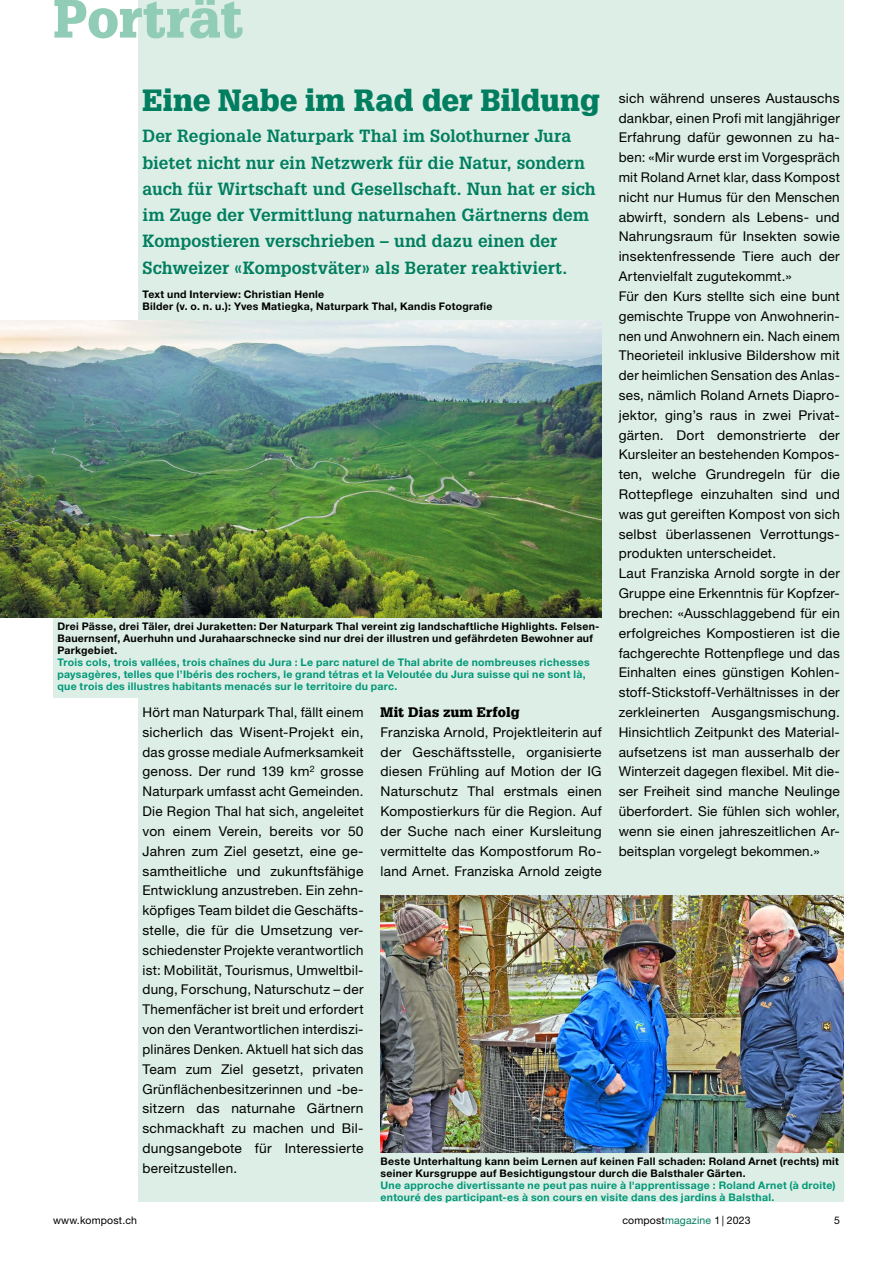
<style>
.page{position:relative;width:893px;height:1263px;background:#fff}
.page>*{position:absolute;margin:0;border:0;box-sizing:border-box;transform-origin:0 0}
.t1{font:900 52.5px "Glypha LT Std";letter-spacing:-.005em;color:#91ccb7}
.t2{font:900 30px "Glypha LT Std";letter-spacing:.005em;color:#007e5f}
.t3{font:700 17.25px/26.2px "Glypha LT Std";letter-spacing:.005em;color:#007e5f}
.t4{font:13.5px/19.8px "Helvetica Neue LT Std";letter-spacing:.02em;color:#000;text-align:justify}
.t5{font:900 13.5px "Glypha LT Std";letter-spacing:.015em;color:#000}
.t6{font:700 10.5px/12px "Helvetica Neue LT Std";letter-spacing:.03em;color:#000}
.t7{font:700 10.5px/12px "Helvetica Neue LT Std";letter-spacing:.025em;color:#009777}
.t8{font:10.5px "Helvetica Neue LT Std";letter-spacing:.015em;color:#000}
.s1{color:#007e5f}
</style>
<div class="page">
<div style="left:138px;top:0;width:706px;height:1201px;background:#dceee6"></div>
<img style="left:0;top:321px;width:602px;height:297px">
<div style="left:53px;top:618px;width:549px;height:79px;background:#dceee6"></div>
<img style="left:381px;top:895px;width:463px;height:258px">
<h1 class="t1" style="left:53px;top:-13px;width:192px">Porträt</h1>
<h2 class="t2" style="left:142px;top:82px;width:459px">Eine Nabe im Rad der Bildung</h2>
<p class="t3" style="left:142px;top:123px;width:455px">Der Regionale Naturpark Thal im Solothurner Jura bietet nicht nur ein Netzwerk für die Natur, sondern auch für Wirtschaft und Gesellschaft. Nun hat er sich im Zuge der Vermittlung naturnahen Gärtnerns dem Kompostieren verschrieben – und dazu einen der Schweizer «Kompostväter» als Berater reaktiviert.</p>
<p class="t6" style="left:142px;top:288px;width:352px">Text und Interview: Christian Henle<br>Bilder (v. o. n. u.): Yves Matiegka, Naturpark Thal, Kandis Fotografie</p>
<p class="t4" style="left:619px;top:88px;width:223px;text-align:left">sich während unseres Austauschs dankbar, einen Profi mit langjähriger Erfahrung dafür gewonnen zu ha&shy;ben: «Mir wurde erst im Vorgespräch mit Roland Arnet klar, dass Kompost nicht nur Humus für den Menschen abwirft, sondern als Lebens- und Nahrungsraum für Insekten sowie insektenfressende Tiere auch der Artenvielfalt zugutekommt.»<br>Für den Kurs stellte sich eine bunt gemischte Truppe von Anwohnerin&shy;nen und Anwohnern ein. Nach einem Theorieteil inklusive Bildershow mit der heimlichen Sensation des Anlas&shy;ses, nämlich Roland Arnets Diapro&shy;jektor, ging’s raus in zwei Privat&shy;gärten. Dort demonstrierte der Kursleiter an bestehenden Kompos&shy;ten, welche Grundregeln für die Rottepflege einzuhalten sind und was gut gereiften Kompost von sich selbst überlassenen Verrottungs&shy;produkten unterscheidet.<br>Laut Franziska Arnold sorgte in der Gruppe eine Erkenntnis für Kopfzer&shy;brechen: «Ausschlaggebend für ein erfolgreiches Kompostieren ist die fachgerechte Rottenpflege und das Einhalten eines günstigen Kohlen&shy;stoff-Stickstoff-Verhältnisses in der zerkleinerten Ausgangsmischung.<br>Hinsichtlich Zeitpunkt des Material&shy;aufsetzens ist man ausserhalb der Winterzeit dagegen flexibel. Mit die&shy;ser Freiheit sind manche Neulinge überfordert. Sie fühlen sich wohler, wenn sie einen jahreszeitlichen Ar&shy;beitsplan vorgelegt bekommen.»</p>
<p class="t6" style="left:57px;top:620px;width:544px">Drei Pässe, drei Täler, drei Juraketten: Der Naturpark Thal vereint zig landschaftliche Highlights. Felsen-<br>Bauernsenf, Auerhuhn und Jurahaarschnecke sind nur drei der illustren und gefährdeten Bewohner auf<br>Parkgebiet.</p>
<p class="t7" style="left:57px;top:656px;width:534px">Trois cols, trois vallées, trois chaînes du Jura : Le parc naturel de Thal abrite de nombreuses richesses paysagères, telles que l’Ibéris des rochers, le grand tétras et la Veloutée du Jura suisse qui ne sont là, que trois des illustres habitants menacés sur le territoire du parc.</p>
<p class="t4" style="left:142px;top:702px;width:223px">Hört man Naturpark Thal, fällt einem sicherlich das Wisent-Projekt ein, das grosse mediale Aufmerksamkeit genoss. Der rund 139 km<sup>2</sup> grosse Naturpark umfasst acht Gemeinden.<br>Die Region Thal hat sich, angeleitet von einem Verein, bereits vor 50<br>Jahren zum Ziel gesetzt, eine ge&shy;samtheitliche und zukunftsfähige Entwicklung anzustreben. Ein zehn&shy;köpfiges Team bildet die Geschäfts&shy;stelle, die für die Umsetzung ver&shy;schiedenster Projekte verantwortlich ist: Mobilität, Tourismus, Umweltbil&shy;dung, Forschung, Naturschutz – der Themenfächer ist breit und erfordert von den Verantwortlichen interdiszi&shy;plinäres Denken. Aktuell hat sich das Team zum Ziel gesetzt, privaten Grünflächenbesitzerinnen und -be&shy;sitzern das naturnahe Gärtnern schmackhaft zu machen und Bil&shy;dungsangebote für Interessierte bereitzustellen.</p>
<p class="t5" style="left:381px;top:704px;width:141px">Mit Dias zum Erfolg</p>
<p class="t4" style="left:381px;top:722px;width:223px">Franziska Arnold, Projektleiterin auf der Geschäftsstelle, organisierte diesen Frühling auf Motion der IG Naturschutz Thal erstmals einen Kompostierkurs für die Region. Auf der Suche nach einer Kursleitung vermittelte das Kompostforum Ro&shy;land Arnet. Franziska Arnold zeigte</p>
<p class="t6" style="left:381px;top:1155px;width:460px">Beste Unterhaltung kann beim Lernen auf keinen Fall schaden: Roland Arnet (rechts) mit seiner Kursgruppe auf Besichtigungstour durch die Balsthaler Gärten.</p>
<p class="t7" style="left:381px;top:1179px;width:457px">Une approche divertissante ne peut pas nuire à l'apprentissage : Roland Arnet (à droite) entouré des participant-es à son cours en visite dans des jardins à Balsthal.</p>
<p class="t8" style="left:53px;top:1214px;width:85px">www.kompost.ch</p>
<p class="t8" style="left:622px;top:1214px;width:130px">compost<span class="s1">magazine</span> 1 | 2023</p>
<p class="t8" style="left:834px;top:1214px;width:7px">5</p>
</div>
